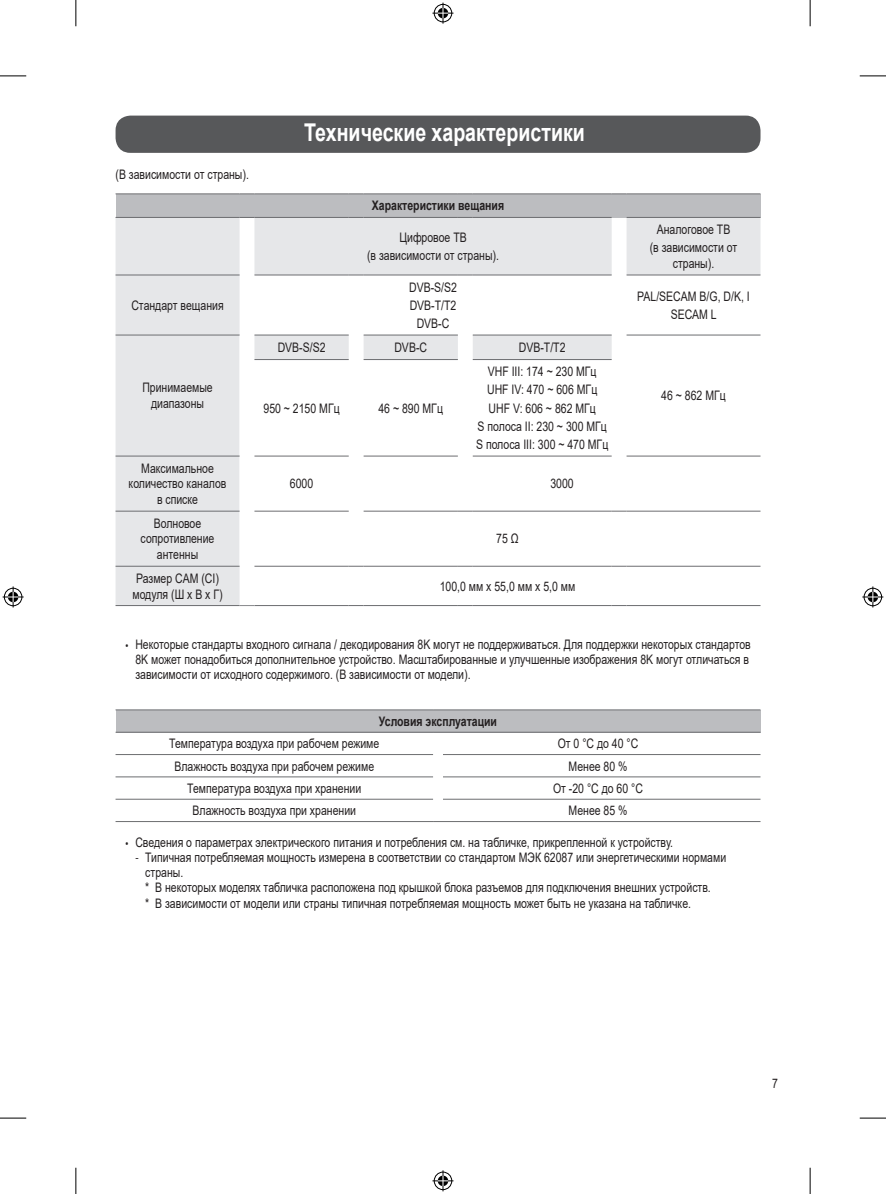
<style>
.page{position:relative;width:886px;height:1194px;background:#fff}
.page>*{position:absolute;margin:0;border:0;box-sizing:border-box;transform-origin:0 0}
.t1{font:700 24.5px "Arial";color:#fff;scale:.8 1}
.Body_Center{font:13.12px/15.8px "Arial";color:#231f20;text-align:center;scale:.8 1}
.Body_Bold_Center{font:700 13.12px "Arial";color:#231f20;scale:.8 1}
.Body{font:13.12px "Arial";color:#231f20;scale:.8 1}
.s1{font-family:"LG Smart"}
.s2{font-family:"Myriad Pro"}
</style>
<div class="page">
<div style="left:116px;top:116px;width:644px;height:37px;background:#57585a;border-radius:15px"></div>
<div style="left:116px;top:194px;width:644px;height:23px;background:#bcbdc0"></div>
<svg style="left:116px;top:217px;width:644px;height:388px"></svg>
<div style="left:240px;top:275px;width:14px;height:60px;background:#fff"></div>
<hr style="left:116px;top:334px;width:124px;height:1px;background:#6c6d70">
<hr style="left:116px;top:455px;width:124px;height:1px;background:#6c6d70">
<hr style="left:116px;top:510px;width:124px;height:1px;background:#6c6d70">
<hr style="left:116px;top:566px;width:124px;height:1px;background:#6c6d70">
<hr style="left:116px;top:605px;width:124px;height:1px;background:#6c6d70">
<hr style="left:116px;top:193px;width:124px;height:1px;background:#6c6d70">
<svg style="left:240px;top:193px;width:14px;height:1px"></svg>
<hr style="left:254px;top:193px;width:95px;height:1px;background:#6c6d70">
<svg style="left:349px;top:193px;width:15px;height:1px"></svg>
<hr style="left:364px;top:193px;width:94px;height:1px;background:#6c6d70">
<svg style="left:458px;top:193px;width:15px;height:1px"></svg>
<hr style="left:473px;top:193px;width:139px;height:1px;background:#6c6d70">
<svg style="left:612px;top:193px;width:14px;height:1px"></svg>
<hr style="left:626px;top:193px;width:134px;height:1px;background:#6c6d70">
<svg style="left:240px;top:217px;width:14px;height:1px"></svg>
<hr style="left:626px;top:510px;width:134px;height:1px;background:#6c6d70">
<svg style="left:240px;top:335px;width:386px;height:232px"></svg>
<hr style="left:626px;top:566px;width:134px;height:1px;background:#6c6d70">
<hr style="left:254px;top:605px;width:95px;height:1px;background:#6c6d70">
<svg style="left:349px;top:605px;width:15px;height:1px"></svg>
<hr style="left:364px;top:605px;width:94px;height:1px;background:#6c6d70">
<svg style="left:458px;top:605px;width:15px;height:1px"></svg>
<hr style="left:473px;top:605px;width:139px;height:1px;background:#6c6d70">
<svg style="left:612px;top:605px;width:14px;height:1px"></svg>
<hr style="left:626px;top:605px;width:134px;height:1px;background:#6c6d70">
<hr style="left:254px;top:217px;width:95px;height:1px;background:#6c6d70">
<svg style="left:349px;top:217px;width:15px;height:1px"></svg>
<hr style="left:364px;top:217px;width:94px;height:1px;background:#6c6d70">
<svg style="left:458px;top:217px;width:15px;height:1px"></svg>
<hr style="left:473px;top:217px;width:139px;height:1px;background:#6c6d70">
<hr style="left:254px;top:274px;width:95px;height:1px;background:#6c6d70">
<svg style="left:349px;top:274px;width:15px;height:1px"></svg>
<hr style="left:364px;top:274px;width:94px;height:1px;background:#6c6d70">
<svg style="left:458px;top:274px;width:15px;height:1px"></svg>
<hr style="left:473px;top:274px;width:139px;height:1px;background:#6c6d70">
<hr style="left:116px;top:217px;width:124px;height:1px;background:#6c6d70">
<hr style="left:626px;top:217px;width:134px;height:1px;background:#6c6d70">
<hr style="left:254px;top:334px;width:95px;height:1px;background:#6c6d70">
<hr style="left:254px;top:359px;width:95px;height:1px;background:#6c6d70">
<hr style="left:254px;top:455px;width:95px;height:1px;background:#6c6d70">
<hr style="left:364px;top:334px;width:94px;height:1px;background:#6c6d70">
<hr style="left:364px;top:359px;width:94px;height:1px;background:#6c6d70">
<hr style="left:364px;top:455px;width:94px;height:1px;background:#6c6d70">
<hr style="left:473px;top:455px;width:139px;height:1px;background:#6c6d70">
<hr style="left:626px;top:455px;width:134px;height:1px;background:#6c6d70">
<hr style="left:473px;top:334px;width:139px;height:1px;background:#6c6d70">
<hr style="left:473px;top:359px;width:139px;height:1px;background:#6c6d70">
<hr style="left:116px;top:274px;width:124px;height:1px;background:#6c6d70">
<hr style="left:626px;top:274px;width:134px;height:1px;background:#6c6d70">
<hr style="left:626px;top:334px;width:134px;height:1px;background:#6c6d70">
<svg style="left:240px;top:605px;width:14px;height:1px"></svg>
<div style="left:116px;top:710px;width:644px;height:22px;background:#bcbdc0"></div>
<hr style="left:116px;top:709px;width:317px;height:1px;background:#6c6d70">
<hr style="left:443px;top:709px;width:317px;height:1px;background:#6c6d70">
<hr style="left:116px;top:731px;width:317px;height:1px;background:#6c6d70">
<hr style="left:116px;top:754px;width:317px;height:1px;background:#6c6d70">
<hr style="left:116px;top:776px;width:317px;height:1px;background:#6c6d70">
<hr style="left:116px;top:798px;width:317px;height:1px;background:#6c6d70">
<hr style="left:116px;top:821px;width:317px;height:1px;background:#6c6d70">
<hr style="left:443px;top:731px;width:317px;height:1px;background:#6c6d70">
<hr style="left:443px;top:754px;width:317px;height:1px;background:#6c6d70">
<hr style="left:443px;top:776px;width:317px;height:1px;background:#6c6d70">
<hr style="left:443px;top:798px;width:317px;height:1px;background:#6c6d70">
<hr style="left:443px;top:821px;width:317px;height:1px;background:#6c6d70">
<svg style="left:0;top:76px;width:26px;height:1px"></svg>
<svg style="left:860px;top:76px;width:26px;height:1px"></svg>
<svg style="left:0;top:1117px;width:26px;height:1px"></svg>
<svg style="left:860px;top:1117px;width:26px;height:1px"></svg>
<svg style="left:76px;top:0;width:1px;height:26px"></svg>
<svg style="left:76px;top:1167px;width:1px;height:26px"></svg>
<svg style="left:810px;top:0;width:1px;height:26px"></svg>
<svg style="left:810px;top:1167px;width:1px;height:26px"></svg>
<svg style="left:432px;top:3px;width:21px;height:21px"></svg>
<svg style="left:432px;top:1170px;width:21px;height:21px"></svg>
<svg style="left:3px;top:586px;width:21px;height:21px"></svg>
<svg style="left:862px;top:586px;width:21px;height:21px"></svg>
<p class="Body" style="left:116px;top:165px;width:168px">(В зависимости от страны).</p>
<p class="Body_Center" style="left:131px;top:297px;width:117px">Стандарт вещания</p>
<p class="Body_Center" style="left:142px;top:380px;width:90px">Принимаемые диапазоны</p>
<p class="Body_Center" style="left:129px;top:460px;width:124px">Максимальное количество каналов в списке</p>
<p class="Body_Center" style="left:141px;top:515px;width:94px">Волновое сопротивление антенны</p>
<p class="t1" style="left:304px;top:115px;width:352px">Технические характеристики</p>
<p class="Body_Bold_Center" style="left:372px;top:196px;width:167px">Характеристики вещания</p>
<p class="Body_Center" style="left:399px;top:229px;width:86px">Цифровое ТВ</p>
<p class="Body_Center" style="left:367px;top:247px;width:166px">(в зависимости от страны).</p>
<p class="Body_Center" style="left:409px;top:279px;width:61px">DVB-S/S2</p>
<p class="Body_Center" style="left:410px;top:297px;width:60px">DVB-T/T2</p>
<p class="Body_Center" style="left:417px;top:315px;width:42px">DVB-C</p>
<p class="Body_Center" style="left:278px;top:339px;width:61px">DVB-S/S2</p>
<p class="Body_Center" style="left:394px;top:339px;width:42px">DVB-C</p>
<p class="Body_Center" style="left:519px;top:339px;width:60px">DVB-T/T2</p>
<p class="Body_Center" style="left:263px;top:400px;width:97px">950 ~ 2150 МГц</p>
<p class="Body_Center" style="left:378px;top:400px;width:82px">46 ~ 890 МГц</p>
<p class="Body_Center" style="left:488px;top:363px;width:138px">VHF III: 174 ~ 230 МГц</p>
<p class="Body_Center" style="left:487px;top:382px;width:139px">UHF IV: 470 ~ 606 МГц</p>
<p class="Body_Center" style="left:488px;top:400px;width:136px">UHF V: 606 ~ 862 МГц</p>
<p class="Body_Center" style="left:477px;top:418px;width:163px">S полоса II: 230 ~ 300 МГц</p>
<p class="Body_Center" style="left:476px;top:436px;width:167px">S полоса III: 300 ~ 470 МГц</p>
<p class="Body_Center" style="left:290px;top:476px;width:31px">6000</p>
<p class="Body_Center" style="left:550px;top:476px;width:31px">3000</p>
<p class="Body_Center" style="left:496px;top:531px;width:30px">75 Ω</p>
<p class="Body_Center" style="left:657px;top:221px;width:94px">Аналоговое ТВ</p>
<p class="Body_Center" style="left:650px;top:240px;width:111px">(в зависимости от страны).</p>
<p class="Body_Center" style="left:637px;top:288px;width:142px">PAL/SECAM B/G, D/K, I</p>
<p class="Body_Center" style="left:671px;top:306px;width:59px">SECAM L</p>
<p class="Body_Center" style="left:661px;top:388px;width:82px">46 ~ 862 МГц</p>
<p class="Body_Center" style="left:132px;top:570px;width:114px;text-align:left">Размер CAM (CI) модуля (Ш x В x Г)</p>
<p class="Body_Center" style="left:440px;top:578px;width:171px">100,0 мм x 55,0 мм x 5,0 мм</p>
<p class="Body_Center" style="left:135px;top:637px;width:771px;line-height:14.9px;text-align:left;text-indent:-10px"><span class="s1">•</span> Некоторые стандарты входного сигнала / декодирования 8K могут не поддерживаться. Для поддержки некоторых стандартов<br>8K может понадобиться дополнительное устройство. Масштабированные и улучшенные изображения 8K могут отличаться в зависимости от исходного содержимого. (В зависимости от модели).</p>
<p class="Body_Bold_Center" style="left:379px;top:712px;width:149px">Условия эксплуатации</p>
<p class="Body_Center" style="left:169px;top:735px;width:264px">Температура воздуха при рабочем режиме</p>
<p class="Body_Center" style="left:558px;top:735px;width:102px">От 0 °C до 40 °C</p>
<p class="Body_Center" style="left:174px;top:758px;width:251px">Влажность воздуха при рабочем режиме</p>
<p class="Body_Center" style="left:568px;top:758px;width:75px">Менее 80 %</p>
<p class="Body_Center" style="left:187px;top:780px;width:219px">Температура воздуха при хранении</p>
<p class="Body_Center" style="left:553px;top:780px;width:114px">От -20 °C до 60 °C</p>
<p class="Body_Center" style="left:193px;top:802px;width:206px">Влажность воздуха при хранении</p>
<p class="Body_Center" style="left:568px;top:802px;width:75px">Менее 85 %</p>
<p class="Body_Center" style="left:125px;top:834px;width:686px"><span class="s2">•</span> Сведения о параметрах электрического питания и потребления см. на табличке, прикрепленной к устройству.</p>
<p class="Body_Center" style="left:145px;top:849px;width:728px;line-height:14.9px;text-align:left;text-indent:-10px"><span class="s2">-</span> Типичная потребляемая мощность измерена в соответствии со стандартом МЭК 62087 или энергетическими нормами страны.</p>
<p class="Body_Center" style="left:145px;top:879px;width:708px">* В некоторых моделях табличка расположена под крышкой блока разъемов для подключения внешних устройств.</p>
<p class="Body_Center" style="left:145px;top:895px;width:684px">* В зависимости от модели или страны типичная потребляемая мощность может быть не указана на табличке.</p>
<p class="Body_Center" style="left:772px;top:1075px;width:9px">7</p>
</div>
